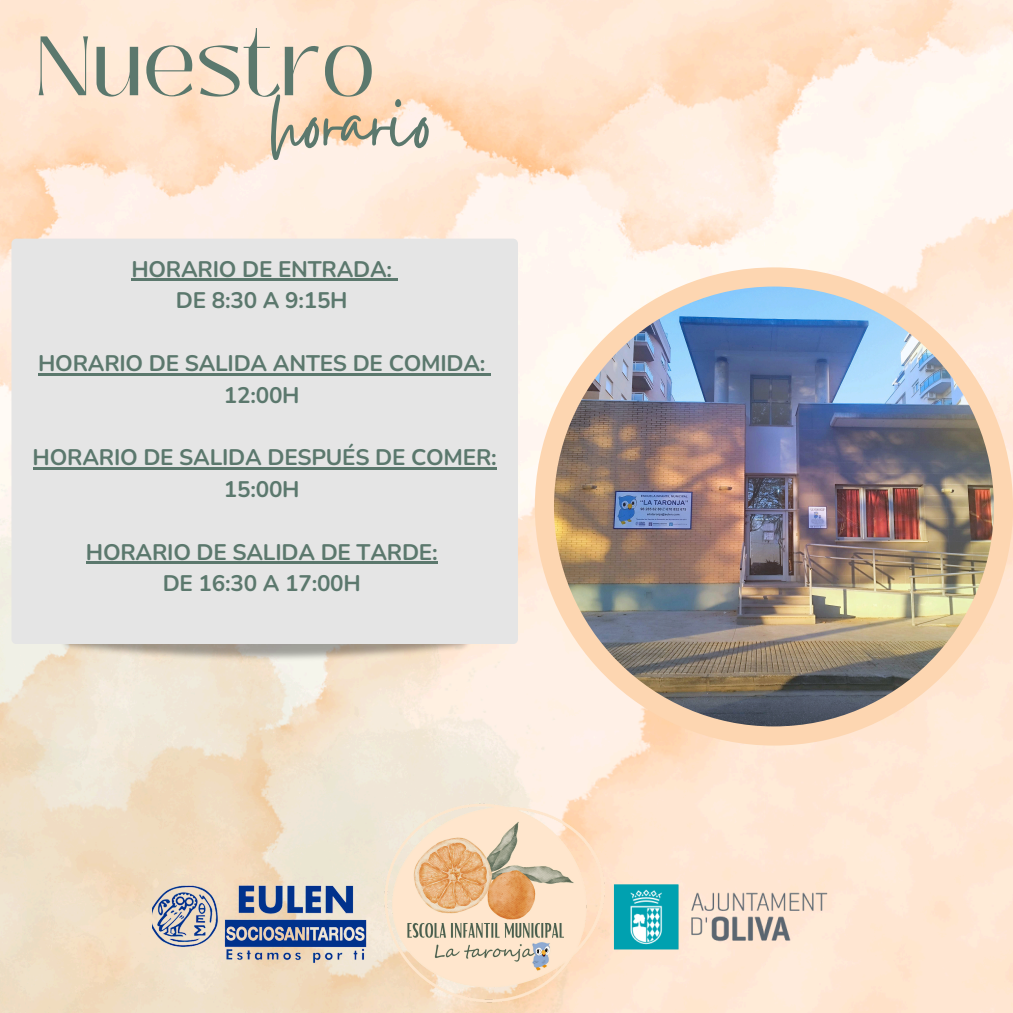
<style>
.page{position:relative;width:1013px;height:1013px;background:#fff}
.page>*{position:absolute;margin:0;border:0;box-sizing:border-box;transform-origin:0 0}
.t1{font:107.5px "Gistesy";color:#5b786d}
.t2{font:83.75px "Black Mango";color:#5b786d}
.t3{font:700 22.5px/31.4px "Nunito";letter-spacing:-.01em;color:#5b786d;text-align:center}
</style>
<div class="page">
<img style="left:0;top:0;width:1012px;height:1012px">
<div style="left:11px;top:238px;width:507px;height:406px;background:#e5e5e5;border-radius:5px"></div>
<img style="left:369px;top:776px;width:243px;height:236px">
<img style="left:59px;top:644px;width:413px;height:20px">
<div style="left:535px;top:267px;width:477px;height:478px;background:#fdd6b1;border-radius:50%"></div>
<hr style="left:131px;top:279px;width:261px;height:2px;background:#5b786d">
<svg style="left:392px;top:279px;width:6px;height:2px"></svg>
<hr style="left:38px;top:373px;width:447px;height:2px;background:#5b786d">
<svg style="left:485px;top:373px;width:6px;height:2px"></svg>
<hr style="left:33px;top:467px;width:463px;height:2px;background:#5b786d">
<hr style="left:86px;top:562px;width:351px;height:2px;background:#5b786d">
<img style="left:554px;top:286px;width:439px;height:440px;border-radius:50%">
<img style="left:612px;top:881px;width:216px;height:71px">
<img style="left:152px;top:866px;width:217px;height:107px">
<h1 class="t2" style="left:34px;top:3px;width:342px">Nuestro</h1>
<p class="t1" style="left:272px;top:46px;width:163px">horario</p>
<p class="t3" style="left:131px;top:254px;width:262px">HORARIO DE ENTRADA:</p>
<p class="t3" style="left:176px;top:285px;width:173px">DE 8:30 A 9:15H</p>
<p class="t3" style="left:38px;top:348px;width:449px">HORARIO DE SALIDA ANTES DE COMIDA:</p>
<p class="t3" style="left:224px;top:379px;width:77px">12:00H</p>
<p class="t3" style="left:33px;top:442px;width:465px">HORARIO DE SALIDA DESPUÉS DE COMER:<br>15:00H</p>
<p class="t3" style="left:86px;top:536px;width:353px">HORARIO DE SALIDA DE TARDE:</p>
<p class="t3" style="left:163px;top:568px;width:200px">DE 16:30 A 17:00H</p>
</div>
